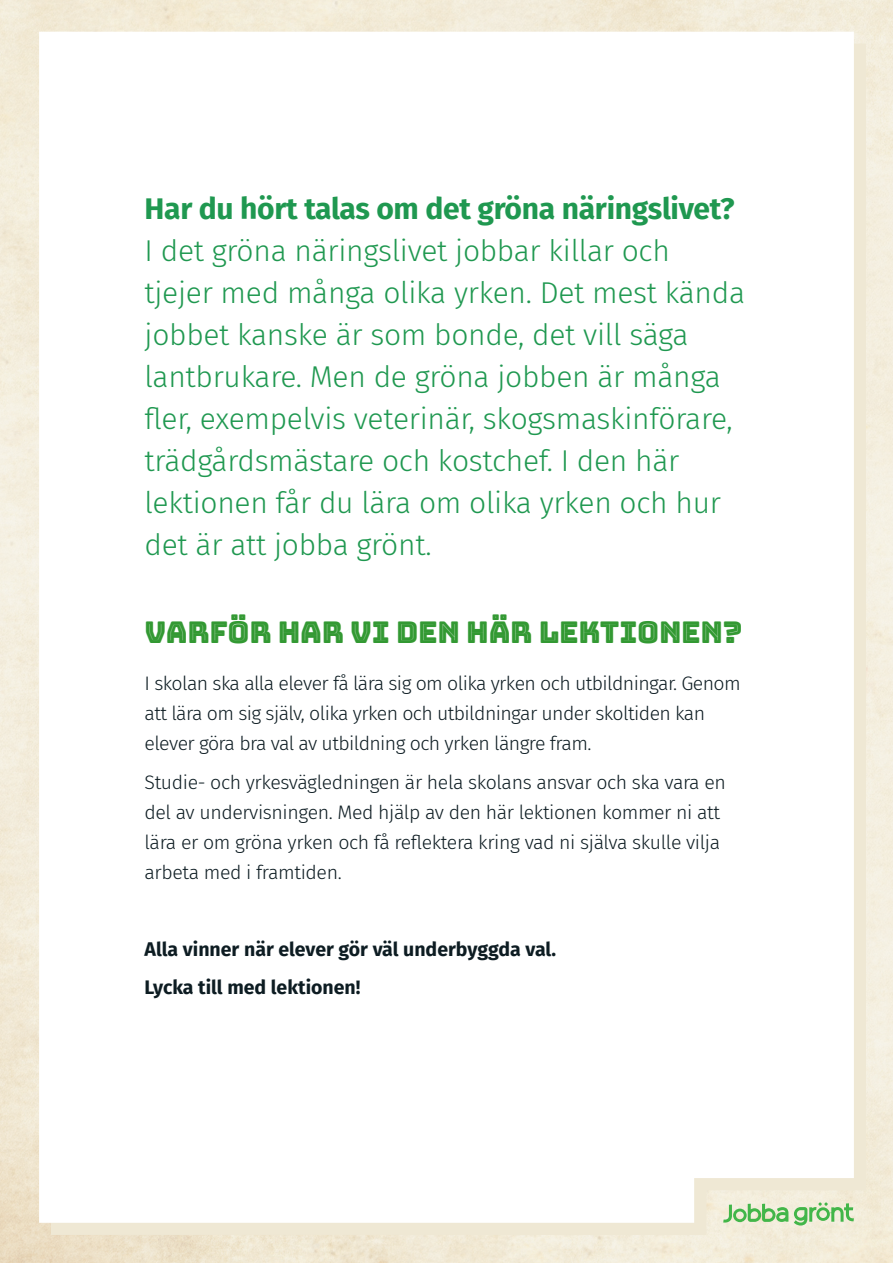
<style>
.page{position:relative;width:893px;height:1263px;background:#f3eedf}
.page>*{position:absolute;margin:0;border:0;box-sizing:border-box;transform-origin:0 0}
.Highlight{font:300 30px/42px "Fira Sans";letter-spacing:-.01em;color:#1f9850}
.Underrubrik_1{font:30px "Bungee Inline";letter-spacing:-.01em;color:#393}
.Body{font:300 19.5px/30px "Fira Sans";letter-spacing:-.03em;color:#0d1c22}
.Body-2{font:700 19.5px "Fira Sans";color:#0d1c22}
.s1{font-weight:700}
</style>
<div class="page">
<div style="left:51px;top:44px;width:815px;height:1191px;background:#efe8d4"></div>
<div style="left:39px;top:32px;width:815px;height:1191px;background:#fff"></div>
<svg style="left:794px;top:1202px;width:60px;height:23px"></svg>
<svg style="left:723px;top:1204px;width:65px;height:18px"></svg>
<p class="Highlight" style="left:145px;top:188px;width:602px"><span class="s1">Har du hört talas om det gröna näringslivet?<br></span>I det gröna näringslivet jobbar killar och tjejer med många olika yrken. Det mest kända jobbet kanske är som bonde, det vill säga lantbrukare. Men de gröna jobben är många fler, exempelvis veterinär, skogsmaskinförare, trädgårdsmästare och kostchef. I den här lektionen får du lära om olika yrken och hur det är att jobba grönt.</p>
<p class="Underrubrik_1" style="left:145px;top:615px;width:599px">VARFÖR HAR VI DEN HÄR LEKTIONEN?</p>
<p class="Body" style="left:145px;top:668px;width:598px">I skolan ska alla elever få lära sig om olika yrken och utbildningar. Genom att lära om sig själv, olika yrken och utbildningar under skoltiden kan elever göra bra val av utbildning och yrken längre fram.</p>
<p class="Body" style="left:145px;top:767px;width:583px">Studie- och yrkesvägledningen är hela skolans ansvar och ska vara en del av undervisningen. Med hjälp av den här lektionen kommer ni att lära er om gröna yrken och få reflektera kring vad ni själva skulle vilja arbeta med i framtiden.</p>
<p class="Body-2" style="left:145px;top:932px;width:413px">Alla vinner när elever gör väl underbyggda val.</p>
<p class="Body-2" style="left:145px;top:971px;width:217px">Lycka till med lektionen!</p>
</div>
